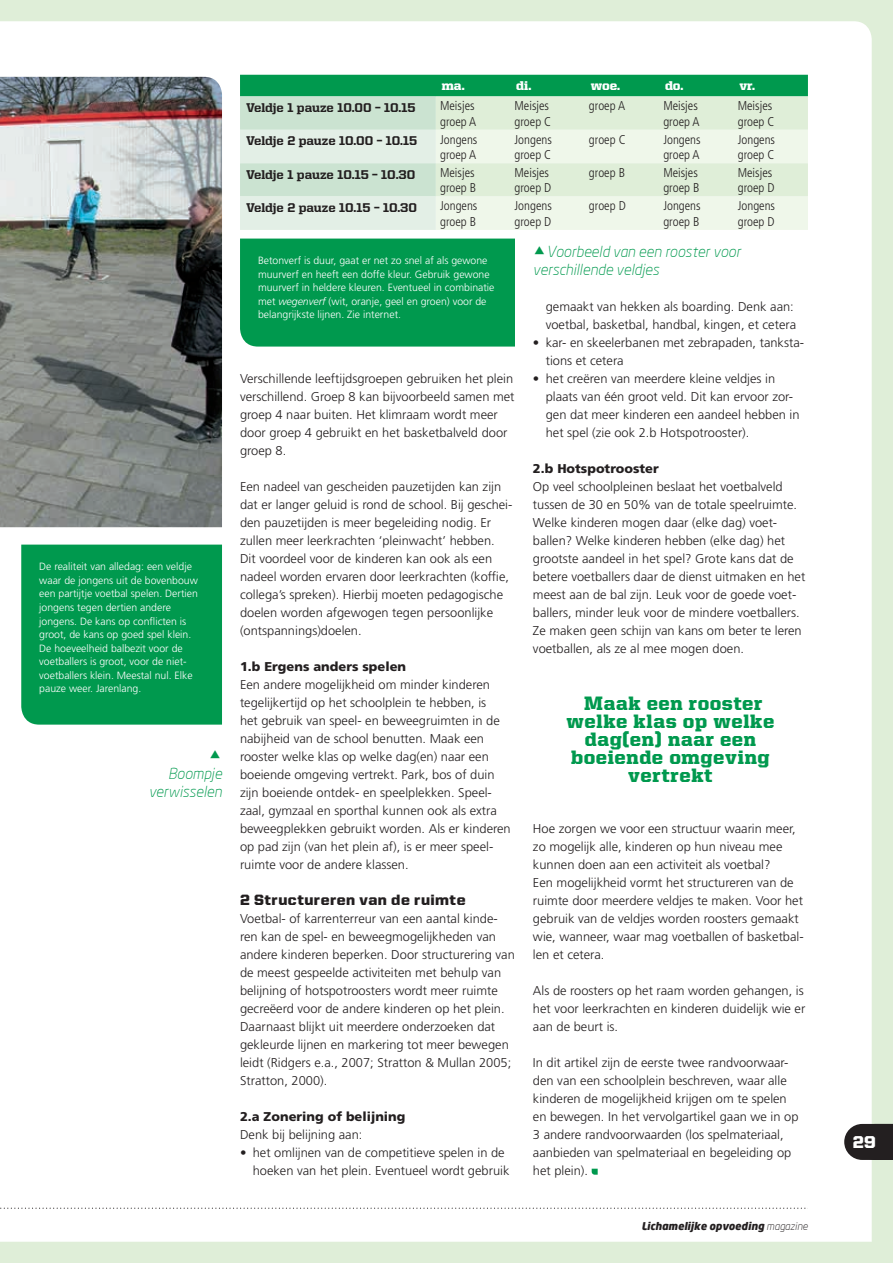
<style>
.page{position:relative;width:893px;height:1263px;background:#dfeed8}
.page>*{position:absolute;margin:0;border:0;box-sizing:border-box;transform-origin:0 0}
.t1{font:900 19.5px/18px "United Serif Reg";letter-spacing:.03em;color:#00994e;text-align:center}
.t2{font:900 17.25px "United Sans Reg";color:#fff}
.t3{font:italic 300 15px/18px "Neo Sans";color:#00994e;text-align:right}
.t4{font:900 15px "United Sans Reg";letter-spacing:.03em;color:#231f20}
.t5{font:300 12.75px/18px "Frutiger LT Std";color:#231f20}
.t6{font:300 condensed 12.75px/15.3px "Frutiger LT Std";color:#231f20}
.t7{font:800 12.75px "United Serif Reg";letter-spacing:-.005em;color:#231f20}
.t8{font:900 12.75px "Frutiger LT Std";color:#231f20}
.t9{font:900 12.75px "United Serif Reg";color:#fff}
.t10{font:300 10.5px/13.5px "Frutiger LT Std";color:#fff}
.t11{font:italic 900 10.5px "Neo Sans";color:#231f20}
.s1{font-style:italic}
.s2{font-weight:300}
</style>
<div class="page">
<div style="left:0;top:21px;width:872px;height:1221px;background:#fff"></div>
<svg style="left:592px;top:1169px;width:6px;height:6px"></svg>
<img style="left:0;top:77px;width:222px;height:450px">
<div style="left:240px;top:239px;width:275px;height:108px;background:#00994e"></div>
<div style="left:21px;top:545px;width:201px;height:180px;background:#00994e"></div>
<svg style="left:240px;top:75px;width:568px;height:155px"></svg>
<svg style="left:844px;top:1124px;width:49px;height:36px;background:#353132"></svg>
<svg style="left:0;top:1207px;width:808px;height:2px;background:#e0e0e0"></svg>
<svg style="left:211px;top:750px;width:9px;height:8px"></svg>
<svg style="left:535px;top:246px;width:9px;height:8px"></svg>
<p class="t10" style="left:39px;top:560px;width:160px">De realiteit van alledag: een veldje waar de jongens uit de bovenbouw een partijtje voetbal spelen. Dertien jongens tegen dertien andere jongens. De kans op conflicten is groot, de kans op goed spel klein.<br>De hoeveelheid balbezit voor de voetballers is groot, voor de niet&shy;voetballers klein. Meestal nul. Elke pauze weer. Jarenlang.</p>
<p class="t3" style="left:149px;top:764px;width:75px">Boompje verwisselen</p>
<p class="t9" style="left:442px;top:79px;width:24px">ma.</p>
<p class="t9" style="left:516px;top:79px;width:17px">di.</p>
<p class="t9" style="left:591px;top:79px;width:31px">woe.</p>
<p class="t9" style="left:665px;top:79px;width:20px">do.</p>
<p class="t9" style="left:739px;top:79px;width:17px">vr.</p>
<p class="t7" style="left:246px;top:101px;width:171px">Veldje 1 pauze 10.00 – 10.15</p>
<p class="t6" style="left:440px;top:98px;width:38px">Meisjes groep A</p>
<p class="t6" style="left:514px;top:98px;width:38px">Meisjes groep C</p>
<p class="t6" style="left:589px;top:98px;width:38px">groep A</p>
<p class="t6" style="left:663px;top:98px;width:38px">Meisjes groep A</p>
<p class="t6" style="left:738px;top:98px;width:38px">Meisjes groep C</p>
<p class="t7" style="left:246px;top:134px;width:173px">Veldje 2 pauze 10.00 – 10.15</p>
<p class="t6" style="left:440px;top:132px;width:39px">Jongens groep A</p>
<p class="t6" style="left:514px;top:132px;width:39px">Jongens groep C</p>
<p class="t6" style="left:589px;top:132px;width:38px">groep C</p>
<p class="t6" style="left:663px;top:132px;width:39px">Jongens groep A</p>
<p class="t6" style="left:738px;top:132px;width:39px">Jongens groep C</p>
<p class="t7" style="left:246px;top:167px;width:171px">Veldje 1 pauze 10.15 – 10.30</p>
<p class="t6" style="left:440px;top:165px;width:38px">Meisjes groep B</p>
<p class="t6" style="left:514px;top:165px;width:38px">Meisjes groep D</p>
<p class="t6" style="left:589px;top:165px;width:38px">groep B</p>
<p class="t6" style="left:663px;top:165px;width:38px">Meisjes groep B</p>
<p class="t6" style="left:738px;top:165px;width:38px">Meisjes groep D</p>
<p class="t7" style="left:246px;top:201px;width:173px">Veldje 2 pauze 10.15 – 10.30</p>
<p class="t6" style="left:440px;top:198px;width:39px">Jongens groep B</p>
<p class="t6" style="left:514px;top:198px;width:39px">Jongens groep D</p>
<p class="t6" style="left:589px;top:198px;width:38px">groep D</p>
<p class="t6" style="left:663px;top:198px;width:39px">Jongens groep B</p>
<p class="t6" style="left:738px;top:198px;width:39px">Jongens groep D</p>
<p class="t10" style="left:258px;top:254px;width:238px">Betonverf is duur, gaat er net zo snel af als gewone muurverf en heeft een doffe kleur. Gebruik gewone muurverf in heldere kleuren. Eventueel in combinatie met <span class="s1">wegenverf</span> (wit, oranje, geel en groen) voor de belangrijkste lijnen. Zie internet.</p>
<p class="t5" style="left:240px;top:369px;width:276px">Verschillende leeftijdsgroepen gebruiken het plein verschillend. Groep 8 kan bijvoorbeeld samen met groep 4 naar buiten. Het klimraam wordt meer door groep 4 gebruikt en het basketbalveld door groep 8.</p>
<p class="t5" style="left:240px;top:477px;width:274px">Een nadeel van gescheiden pauzetijden kan zijn dat er langer geluid is rond de school. Bij geschei&shy;den pauzetijden is meer begeleiding nodig. Er zullen meer leerkrachten ‘pleinwacht’ hebben.<br>Dit voordeel voor de kinderen kan ook als een nadeel worden ervaren door leerkrachten (koffie, collega’s spreken). Hierbij moeten pedagogische doelen worden afgewogen tegen persoonlijke (ontspannings)doelen.</p>
<p class="t8" style="left:240px;top:658px;width:168px">1.b Ergens anders spelen</p>
<p class="t5" style="left:240px;top:675px;width:272px">Een andere mogelijkheid om minder kinderen tegelijkertijd op het schoolplein te hebben, is<br>het gebruik van speel- en beweegruimten in de nabijheid van de school benutten. Maak een rooster welke klas op welke dag(en) naar een boeiende omgeving vertrekt. Park, bos of duin zijn boeiende ontdek- en speelplekken. Speel&shy;zaal, gymzaal en sporthal kunnen ook als extra beweegplekken gebruikt worden. Als er kinderen op pad zijn (van het plein af), is er meer speel&shy;ruimte voor de andere klassen.</p>
<p class="t4" style="left:240px;top:891px;width:227px">2 Structureren van de ruimte</p>
<p class="t5" style="left:240px;top:909px;width:276px">Voetbal- of karrenterreur van een aantal kinde&shy;ren kan de spel- en beweegmogelijkheden van andere kinderen beperken. Door structurering van de meest gespeelde activiteiten met behulp van belijning of hotspotroosters wordt meer ruimte gecreëerd voor de andere kinderen op het plein.<br>Daarnaast blijkt uit meerdere onderzoeken dat gekleurde lijnen en markering tot meer bewegen leidt (Ridgers e.a., 2007; Stratton &amp; Mullan 2005; Stratton, 2000).</p>
<p class="t8" style="left:240px;top:1108px;width:167px">2.a Zonering of belijning</p>
<p class="t5" style="left:240px;top:1125px;width:124px">Denk bij belijning aan:</p>
<p class="t5" style="left:253px;top:1143px;width:258px;text-indent:-13px">• het omlijnen van de competitieve spelen in de hoeken van het plein. Eventueel wordt gebruik</p>
<p class="t3" style="left:533px;top:242px;width:209px;text-align:left;text-indent:13px">Voorbeeld van een rooster voor verschillende veldjes</p>
<p class="t5" style="left:546px;top:297px;width:252px">gemaakt van hekken als boarding. Denk aan: voetbal, basketbal, handbal, kingen, et cetera</p>
<p class="t5" style="left:546px;top:333px;width:260px;text-indent:-13px">• kar- en skeelerbanen met zebrapaden, tanksta&shy;tions et cetera</p>
<p class="t5" style="left:546px;top:369px;width:255px;text-indent:-13px">• het creëren van meerdere kleine veldjes in plaats van één groot veld. Dit kan ervoor zor&shy;gen dat meer kinderen een aandeel hebben in het spel (zie ook 2.b Hotspotrooster).</p>
<p class="t8" style="left:533px;top:460px;width:127px">2.b Hotspotrooster</p>
<p class="t5" style="left:533px;top:477px;width:274px">Op veel schoolpleinen beslaat het voetbalveld tussen de 30 en 50% van de totale speelruimte.<br>Welke kinderen mogen daar (elke dag) voet&shy;ballen? Welke kinderen hebben (elke dag) het grootste aandeel in het spel? Grote kans dat de betere voetballers daar de dienst uitmaken en het meest aan de bal zijn. Leuk voor de goede voet&shy;ballers, minder leuk voor de mindere voetballers.<br>Ze maken geen schijn van kans om beter te leren voetballen, als ze al mee mogen doen.</p>
<h1 class="t1" style="left:566px;top:693px;width:210px">Maak een rooster welke klas op welke dag(en) naar een boeiende omgeving vertrekt</h1>
<p class="t5" style="left:533px;top:819px;width:272px">Hoe zorgen we voor een structuur waarin meer, zo mogelijk alle, kinderen op hun niveau mee kunnen doen aan een activiteit als voetbal?<br>Een mogelijkheid vormt het structureren van de ruimte door meerdere veldjes te maken. Voor het gebruik van de veldjes worden roosters gemaakt wie, wanneer, waar mag voetballen of basketbal&shy;len et cetera.</p>
<p class="t5" style="left:533px;top:981px;width:274px">Als de roosters op het raam worden gehangen, is het voor leerkrachten en kinderen duidelijk wie er aan de beurt is.</p>
<p class="t5" style="left:533px;top:1053px;width:267px">In dit artikel zijn de eerste twee randvoorwaar&shy;den van een schoolplein beschreven, waar alle kinderen de mogelijkheid krijgen om te spelen en bewegen. In het vervolgartikel gaan we in op 3 andere randvoorwaarden (los spelmateriaal, aanbieden van spelmateriaal en begeleiding op het plein).</p>
<p class="t11" style="left:641px;top:1219px;width:168px">Lichamelijke opvoeding <span class="s2">magazine</span></p>
<h2 class="t2" style="left:853px;top:1133px;width:25px">29</h2>
</div>
